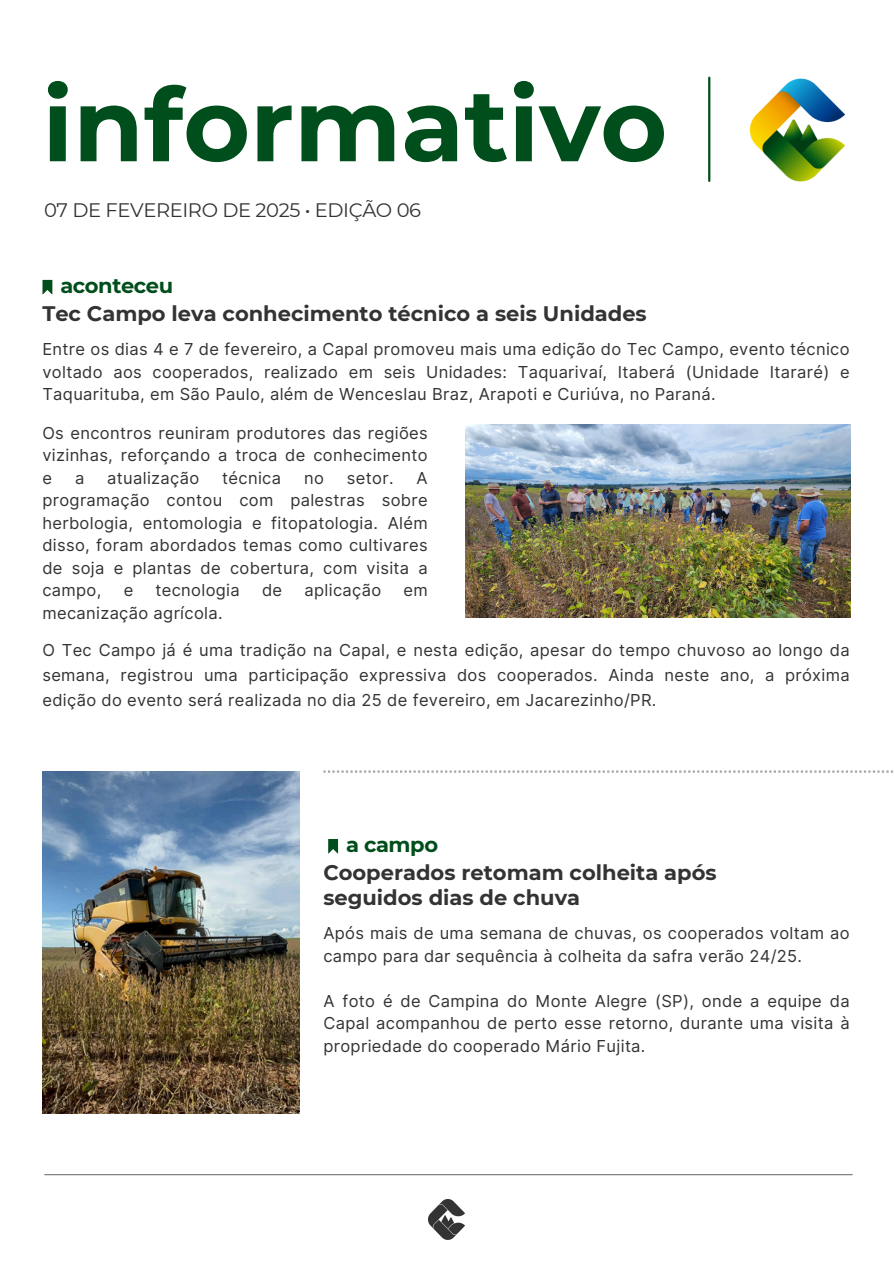
<style>
.page{position:relative;width:894px;height:1264px;background:#fff}
.page>*{position:absolute;margin:0;border:0;box-sizing:border-box;transform-origin:0 0}
.t1{font:700 102px "Montserrat";color:#004e1b}
.t2{font:700 21px/24.8px "Montserrat";color:#333}
.t3{font:700 21px "Montserrat";letter-spacing:-.02em;color:#004e1b}
.t4{font:19.5px "Montserrat";letter-spacing:-.02em;color:#333}
.t5{font:16.5px/22.5px "Inter";letter-spacing:.02em;color:#333;text-align:justify}
</style>
<div class="page">
<hr style="left:708px;top:78px;width:2px;height:103px;background:#004e1b">
<img style="left:749px;top:78px;width:97px;height:104px">
<svg style="left:42px;top:280px;width:10px;height:14px"></svg>
<img style="left:428px;top:1199px;width:37px;height:40px">
<hr style="left:45px;top:1174px;width:807px;height:1px;background:#737373">
<img style="left:465px;top:424px;width:385px;height:193px">
<img style="left:42px;top:771px;width:257px;height:342px">
<svg style="left:328px;top:839px;width:10px;height:14px"></svg>
<svg style="left:323px;top:770px;width:569px;height:2px"></svg>
<h1 class="t1" style="left:42px;top:62px;width:626px">informativo</h1>
<p class="t4" style="left:44px;top:198px;width:378px">07 DE FEVEREIRO DE 2025 • EDIÇÃO 06</p>
<p class="t3" style="left:60px;top:272px;width:114px">aconteceu</p>
<p class="t2" style="left:42px;top:301px;width:605px">Tec Campo leva conhecimento técnico a seis Unidades</p>
<h2 class="t5" style="left:42px;top:338px;width:808px">Entre os dias 4 e 7 de fevereiro, a Capal promoveu mais uma edição do Tec Campo, evento técnico voltado aos cooperados, realizado em seis Unidades: Taquarivaí, Itaberá (Unidade Itararé) e Taquarituba, em São Paulo, além de Wenceslau Braz, Arapoti e Curiúva, no Paraná.</h2>
<h3 class="t5" style="left:42px;top:421px;width:387px">Os encontros reuniram produtores das regiões vizinhas, reforçando a troca de conhecimento e</h3>
<h3 class="t5" style="left:75px;top:466px;width:11px">a</h3>
<h3 class="t5" style="left:107px;top:466px;width:93px">atualização</h3>
<h3 class="t5" style="left:222px;top:466px;width:60px">técnica</h3>
<h3 class="t5" style="left:304px;top:466px;width:21px">no</h3>
<h3 class="t5" style="left:347px;top:466px;width:48px">setor.</h3>
<h3 class="t5" style="left:42px;top:466px;width:387px;text-indent:374px">A programação contou com palestras sobre herbologia, entomologia e fitopatologia. Além disso, foram abordados temas como cultivares de soja e plantas de cobertura, com visita a campo,</h3>
<h3 class="t5" style="left:124px;top:579px;width:11px">e</h3>
<h3 class="t5" style="left:155px;top:579px;width:86px">tecnologia</h3>
<h3 class="t5" style="left:262px;top:579px;width:22px">de</h3>
<h3 class="t5" style="left:304px;top:579px;width:78px">aplicação</h3>
<h3 class="t5" style="left:403px;top:579px;width:26px">em</h3>
<h3 class="t5" style="left:42px;top:601px;width:182px">mecanização agrícola.</h3>
<h3 class="t5" style="left:42px;top:638px;width:808px;line-height:24.8px">O Tec Campo já é uma tradição na Capal, e nesta edição, apesar do tempo chuvoso ao longo da semana, registrou uma participação expressiva dos cooperados. Ainda neste ano, a próxima edição do evento será realizada no dia 25 de fevereiro, em Jacarezinho/PR.</h3>
<p class="t3" style="left:346px;top:831px;width:93px">a campo</p>
<p class="t2" style="left:323px;top:860px;width:394px">Cooperados retomam colheita após seguidos dias de chuva</p>
<p class="t5" style="left:323px;top:921px;width:527px">Após mais de uma semana de chuvas, os cooperados voltam ao campo para dar sequência à colheita da safra verão 24/25.</p>
<p class="t5" style="left:323px;top:989px;width:527px">A foto é de Campina do Monte Alegre (SP), onde a equipe da Capal acompanhou de perto esse retorno, durante uma visita à propriedade do cooperado Mário Fujita.</p>
</div>
